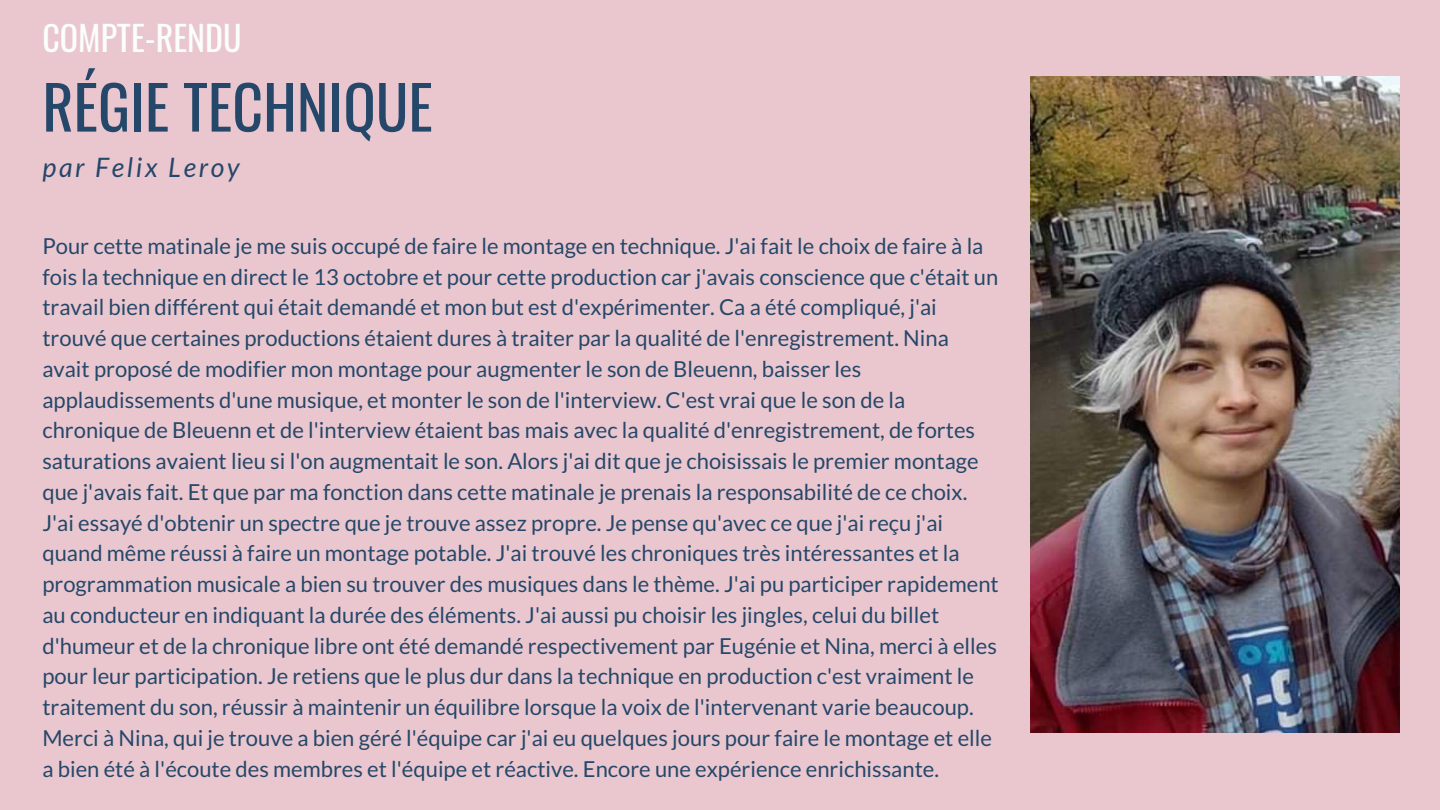
<style>
.page{position:relative;width:1440px;height:810px;background:#eac7cf}
.page>*{position:absolute;margin:0;border:0;box-sizing:border-box;transform-origin:0 0}
.t1{font:60px "Oswald";color:#254769}
.t2{font:34px "Oswald";color:#fbfffc}
.t3{font:italic 26.8px "Lato";letter-spacing:.1em;color:#254769}
.t4{font:22px/30.8px "Lato";color:#254769}
</style>
<div class="page">
<img style="left:1031px;top:77px;width:369px;height:656px">
<p class="t2" style="left:42px;top:11px;width:201px">COMPTE-RENDU</p>
<p class="t1" style="left:42px;top:60px;width:392px">RÉGIE TECHNIQUE</p>
<p class="t3" style="left:42px;top:151px;width:199px">par Felix Leroy</p>
<p class="t4" style="left:42px;top:230px;width:958px">Pour cette matinale je me suis occupé de faire le montage en technique. J'ai fait le choix de faire à la fois la technique en direct le 13 octobre et pour cette production car j'avais conscience que c'était un travail bien différent qui était demandé et mon but est d'expérimenter. Ca a été compliqué, j'ai trouvé que certaines productions étaient dures à traiter par la qualité de l'enregistrement. Nina avait proposé de modifier mon montage pour augmenter le son de Bleuenn, baisser les applaudissements d'une musique, et monter le son de l'interview. C'est vrai que le son de la chronique de Bleuenn et de l'interview étaient bas mais avec la qualité d'enregistrement, de fortes saturations avaient lieu si l'on augmentait le son. Alors j'ai dit que je choisissais le premier montage que j'avais fait. Et que par ma fonction dans cette matinale je prenais la responsabilité de ce choix.<br>J'ai essayé d'obtenir un spectre que je trouve assez propre. Je pense qu'avec ce que j'ai reçu j'ai quand même réussi à faire un montage potable. J'ai trouvé les chroniques très intéressantes et la programmation musicale a bien su trouver des musiques dans le thème. J'ai pu participer rapidement au conducteur en indiquant la durée des éléments. J'ai aussi pu choisir les jingles, celui du billet d'humeur et de la chronique libre ont été demandé respectivement par Eugénie et Nina, merci à elles pour leur participation. Je retiens que le plus dur dans la technique en production c'est vraiment le traitement du son, réussir à maintenir un équilibre lorsque la voix de l'intervenant varie beaucoup.<br>Merci à Nina, qui je trouve a bien géré l'équipe car j'ai eu quelques jours pour faire le montage et elle a bien été à l'écoute des membres et l'équipe et réactive. Encore une expérience enrichissante.</p>
</div>
